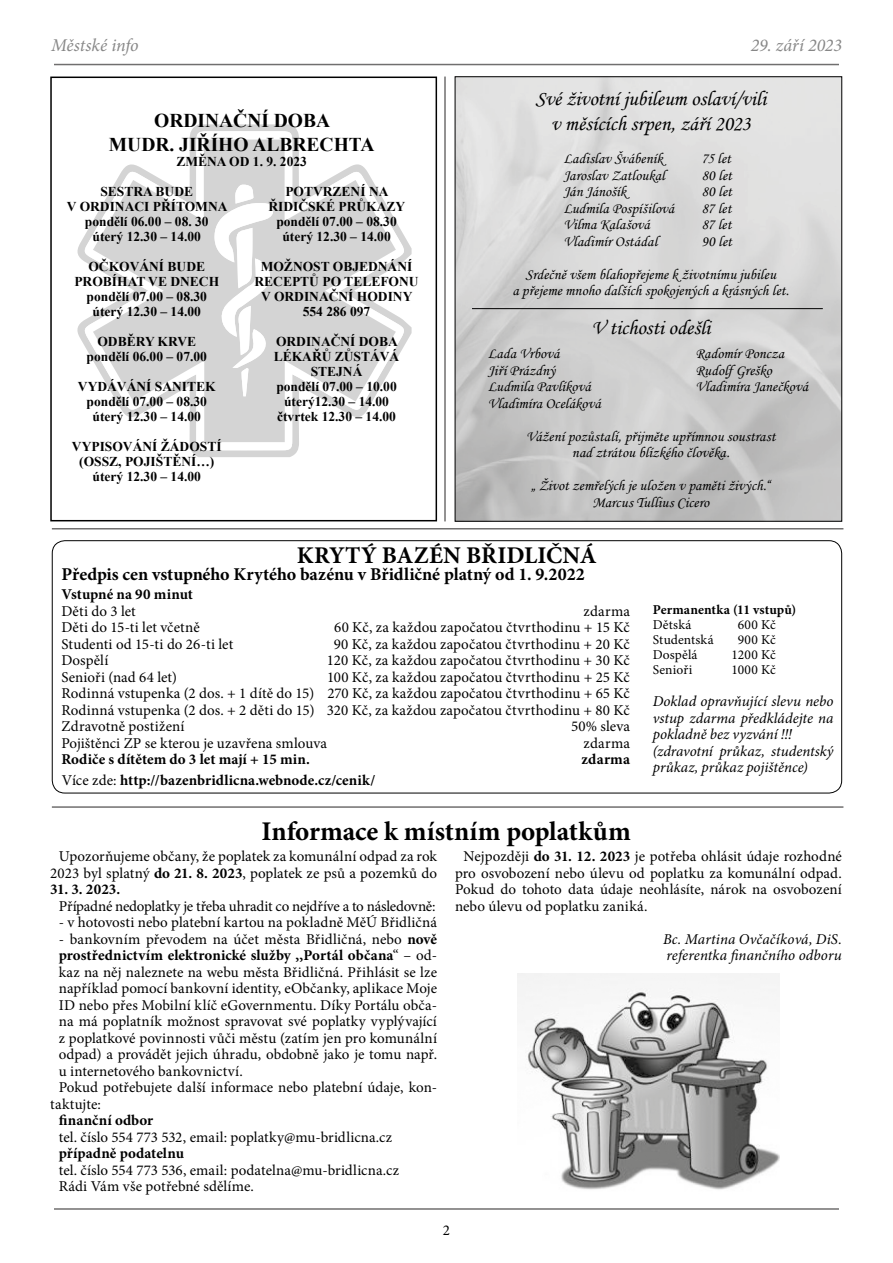
<style>
.page{position:relative;width:893px;height:1263px;background:#fff}
.page>*{position:absolute;margin:0;border:0;box-sizing:border-box;transform-origin:0 0}
.t1{font:700 27px "Minion Pro";color:#000}
.t2{font:700 24px "Minion Pro";letter-spacing:.005em;color:#000}
.t3{font:21px/25.2px "Monotype Corsiva";color:#000;text-align:center}
.t4{font:700 19.5px/23.4px "Times New Roman";color:#000;text-align:center}
.t5{font:700 18px "Minion Pro";letter-spacing:-.005em;color:#000}
.t6{font:italic 18px "Minion Pro";letter-spacing:-.005em;color:#878787}
.t7{font:15px/16.5px "Minion Pro";letter-spacing:.005em;color:#000;text-align:justify}
.t8{font:15px/16.5px "Monotype Corsiva";letter-spacing:.005em;color:#000;text-align:center}
.t9{font:700 15px "Minion Pro";letter-spacing:.005em;color:#000}
.t10{font:italic 15px/16.5px "Minion Pro";color:#000}
.t11{font:15px "Minion Pro";letter-spacing:-.02em;color:#000}
.t12{font:700 13.5px/15px "Times New Roman";color:#000;text-align:center}
.t13{font:13.5px "Minion Pro";letter-spacing:.01em;color:#000}
.t14{font:700 13.5px "Minion Pro";letter-spacing:.005em;color:#000}
.s1{font-weight:400}
.s2{font-weight:700}
</style>
<div class="page">
<div style="left:52px;top:540px;width:790px;height:253px;border:1px solid #000;border-radius:13px"></div>
<svg style="left:77px;top:124px;width:335px;height:333px"></svg>
<svg style="left:83px;top:131px;width:323px;height:319px"></svg>
<svg style="left:93px;top:140px;width:303px;height:302px;fill:#d4d4d4"></svg>
<svg style="left:214px;top:184px;width:61px;height:212px"></svg>
<img style="left:518px;top:973px;width:261px;height:217px">
<hr style="left:54px;top:64px;width:785px;height:1px;background:#706f6f">
<hr style="left:54px;top:1208px;width:785px;height:2px;background:#706f6f">
<hr style="left:52px;top:806px;width:791px;height:2px;background:#706f6f">
<hr style="left:52px;top:528px;width:791px;height:1px;background:#706f6f">
<hr style="left:444px;top:77px;width:2px;height:444px;background:#706f6f">
<div style="left:50px;top:77px;width:387px;height:444px;border:2px solid #000"></div>
<hr style="left:472px;top:308px;width:351px;height:1px;background:#000">
<p class="t6" style="left:51px;top:33px;width:89px">Městské info</p>
<p class="t6" style="left:751px;top:33px;width:92px">29. září 2023</p>
<h3 class="t3" style="left:535px;top:86px;width:232px">Své životní jubileum oslaví/vili v měsících srpen, září 2023</h3>
<p class="t8" style="left:563px;top:150px;width:101px">Ladislav Švábeník</p>
<p class="t8" style="left:701px;top:150px;width:31px">75 let</p>
<p class="t8" style="left:563px;top:167px;width:103px">Jaroslav Zatloukal</p>
<p class="t8" style="left:701px;top:167px;width:32px">80 let</p>
<p class="t8" style="left:563px;top:183px;width:65px">Ján Jánošík</p>
<p class="t8" style="left:701px;top:183px;width:32px">80 let</p>
<p class="t8" style="left:563px;top:200px;width:112px">Ludmila Pospíšilová</p>
<p class="t8" style="left:701px;top:200px;width:32px">87 let</p>
<p class="t8" style="left:563px;top:216px;width:88px">Vilma Kalašová</p>
<p class="t8" style="left:701px;top:216px;width:32px">87 let</p>
<p class="t8" style="left:563px;top:233px;width:95px">Vladimír Ostádal</p>
<p class="t8" style="left:701px;top:233px;width:32px">90 let</p>
<p class="t8" style="left:512px;top:266px;width:278px">Srdečně všem blahopřejeme k životnímu jubileu<br>a přejeme mnoho dalších spokojených a krásných let.</p>
<h3 class="t3" style="left:591px;top:315px;width:120px">V tichosti odešli</h3>
<p class="t8" style="left:488px;top:345px;width:73px">Lada Vrbová</p>
<p class="t8" style="left:695px;top:345px;width:90px">Radomír Poncza</p>
<p class="t8" style="left:488px;top:362px;width:69px">Jiří Prázdný</p>
<p class="t8" style="left:695px;top:362px;width:78px">Rudolf Greško</p>
<p class="t8" style="left:488px;top:378px;width:104px">Ludmila Pavlíková</p>
<p class="t8" style="left:695px;top:378px;width:114px">Vladimíra Janečková</p>
<p class="t8" style="left:488px;top:395px;width:114px">Vladimíra Oceláková</p>
<p class="t8" style="left:526px;top:428px;width:251px">Vážení pozůstalí, přijměte upřímnou soustrast nad ztrátou blízkého člověka.</p>
<p class="t8" style="left:531px;top:477px;width:241px">„ Život zemřelých je uložen v paměti živých.“<br>Marcus Tullius Cicero</p>
<h3 class="t4" style="left:109px;top:109px;width:267px">ORDINAČNÍ DOBA<br>MUDR. JIŘÍHO ALBRECHTA</h3>
<p class="t12" style="left:176px;top:153px;width:132px">ZMĚNA OD 1. 9. 2023</p>
<p class="t12" style="left:67px;top:183px;width:162px">SESTRA BUDE<br>V ORDINACI PŘÍTOMNA pondělí 06.00 – 08. 30<br>úterý 12.30 – 14.00</p>
<p class="t12" style="left:74px;top:258px;width:146px">OČKOVÁNÍ BUDE<br>PROBÍHAT VE DNECH pondělí 07.00 – 08.30 úterý 12.30 – 14.00</p>
<p class="t12" style="left:87px;top:333px;width:122px">ODBĚRY KRVE pondělí 06.00 – 07.00</p>
<p class="t12" style="left:78px;top:378px;width:139px">VYDÁVÁNÍ SANITEK pondělí 07.00 – 08.30 úterý 12.30 – 14.00</p>
<p class="t12" style="left:72px;top:438px;width:151px">VYPISOVÁNÍ ŽÁDOSTÍ (OSSZ, POJIŠTĚNÍ…) úterý 12.30 – 14.00</p>
<p class="t12" style="left:268px;top:183px;width:138px">POTVRZENÍ NA<br>ŘIDIČSKÉ PRŮKAZY pondělí 07.00 – 08.30 úterý 12.30 – 14.00</p>
<p class="t12" style="left:255px;top:258px;width:166px">MOŽNOST OBJEDNÁNÍ<br>RECEPTŮ PO TELEFONU<br>V ORDINAČNÍ HODINY<br>554 286 097</p>
<p class="t12" style="left:274px;top:333px;width:127px">ORDINAČNÍ DOBA<br>LÉKAŘŮ ZŮSTÁVÁ<br>STEJNÁ<br>pondělí 07.00 – 10.00 úterý12.30 – 14.00 čtvrtek 12.30 – 14.00</p>
<h2 class="t2" style="left:297px;top:539px;width:301px">KRYTÝ BAZÉN BŘIDLIČNÁ</h2>
<p class="t5" style="left:61px;top:561px;width:525px">Předpis cen vstupného Krytého bazénu v Břidličné platný od 1. 9.2022</p>
<p class="t9" style="left:61px;top:584px;width:133px">Vstupné na 90 minut</p>
<p class="t7" style="left:61px;top:603px;width:76px">Děti do 3 let</p>
<p class="t7" style="left:583px;top:603px;width:48px">zdarma</p>
<p class="t7" style="left:61px;top:619px;width:140px">Děti do 15-ti let včetně</p>
<p class="t7" style="left:334px;top:619px;width:297px">60 Kč, za každou započatou čtvrthodinu + 15 Kč</p>
<p class="t7" style="left:61px;top:636px;width:173px">Studenti od 15-ti do 26-ti let</p>
<p class="t7" style="left:334px;top:636px;width:298px">90 Kč, za každou započatou čtvrthodinu + 20 Kč</p>
<p class="t7" style="left:61px;top:652px;width:48px">Dospělí</p>
<p class="t7" style="left:327px;top:652px;width:305px">120 Kč, za každou započatou čtvrthodinu + 30 Kč</p>
<p class="t7" style="left:61px;top:669px;width:117px">Senioři (nad 64 let)</p>
<p class="t7" style="left:61px;top:669px;width:570px;text-indent:266px">100 Kč, za každou započatou čtvrthodinu + 25 Kč Rodinná vstupenka (2 dos. + 1 dítě do 15) 270 Kč, za každou započatou čtvrthodinu + 65 Kč Rodinná vstupenka (2 dos. + 2 děti do 15) 320 Kč, za každou započatou čtvrthodinu + 80 Kč Zdravotně postižení</p>
<p class="t7" style="left:571px;top:718px;width:60px">50% sleva</p>
<p class="t7" style="left:61px;top:735px;width:267px">Pojištěnci ZP se kterou je uzavřena smlouva</p>
<p class="t7" style="left:583px;top:735px;width:48px">zdarma</p>
<p class="t9" style="left:61px;top:749px;width:250px">Rodiče s dítětem do 3 let mají + 15 min.</p>
<p class="t9" style="left:581px;top:749px;width:50px">zdarma</p>
<p class="t9" style="left:62px;top:769px;width:315px"><span class="s1">Více zde:</span> http://bazenbridlicna.webnode.cz/cenik/</p>
<p class="t14" style="left:653px;top:600px;width:145px">Permanentka (11 vstupů)</p>
<p class="t13" style="left:653px;top:615px;width:40px">Dětská</p>
<p class="t13" style="left:738px;top:615px;width:40px">600 Kč</p>
<p class="t13" style="left:653px;top:630px;width:62px">Studentská</p>
<p class="t13" style="left:738px;top:630px;width:40px">900 Kč</p>
<p class="t13" style="left:653px;top:645px;width:46px">Dospělá</p>
<p class="t13" style="left:731px;top:645px;width:46px">1200 Kč</p>
<p class="t13" style="left:653px;top:660px;width:41px">Senioři</p>
<p class="t13" style="left:732px;top:660px;width:46px">1000 Kč</p>
<p class="t10" style="left:653px;top:693px;width:182px">Doklad opravňující slevu nebo vstup zdarma předkládejte na pokladně bez vyzvání !!! (zdravotní průkaz, studentský průkaz, průkaz pojištěnce)</p>
<h1 class="t1" style="left:261px;top:813px;width:371px">Informace k místním poplatkům</h1>
<p class="t7" style="left:50px;top:848px;width:388px;text-align:center">Upozorňujeme občany, že poplatek za komunální odpad za rok<br>2023 byl splatný <span class="s2">do 21. 8. 2023</span>, poplatek ze psů a pozemků do</p>
<p class="t9" style="left:50px;top:879px;width:71px">31. 3. 2023.</p>
<p class="t11" style="left:59px;top:896px;width:378px">Případné nedoplatky je třeba uhradit co nejdříve a to následovně:</p>
<p class="t7" style="left:59px;top:914px;width:380px">- v hotovosti nebo platební kartou na pokladně MěÚ Břidličná</p>
<p class="t7" style="left:59px;top:930px;width:380px">- bankovním převodem na účet města Břidličná, nebo <span class="s2">nově</span></p>
<p class="t9" style="left:59px;top:945px;width:380px">prostřednictvím elektronické služby ,,Portál občana<span class="s1">“ – od-</span></p>
<p class="t7" style="left:59px;top:963px;width:380px">kaz na něj naleznete na webu města Břidličná. Přihlásit se lze</p>
<p class="t7" style="left:59px;top:980px;width:380px">například pomocí bankovní identity, eObčanky, aplikace Moje</p>
<p class="t7" style="left:59px;top:996px;width:380px">ID nebo přes Mobilní klíč eGovernmentu. Díky Portálu obča-</p>
<p class="t7" style="left:59px;top:1013px;width:380px">na má poplatník možnost spravovat své poplatky vyplývající</p>
<p class="t7" style="left:59px;top:1029px;width:380px">z poplatkové povinnosti vůči městu (zatím jen pro komunální</p>
<p class="t7" style="left:59px;top:1046px;width:380px">odpad) a provádět jejich úhradu, obdobně jako je tomu např.</p>
<p class="t7" style="left:59px;top:1062px;width:186px">u internetového bankovnictví.</p>
<p class="t7" style="left:59px;top:1079px;width:380px">Pokud potřebujete další informace nebo platební údaje, kon-</p>
<p class="t7" style="left:50px;top:1095px;width:52px">taktujte:</p>
<p class="t9" style="left:59px;top:1110px;width:96px">finanční odbor</p>
<p class="t7" style="left:59px;top:1128px;width:335px">tel. číslo 554 773 532, email: poplatky@mu-bridlicna.cz</p>
<p class="t9" style="left:59px;top:1143px;width:127px">případně podatelnu</p>
<p class="t7" style="left:59px;top:1161px;width:342px">tel. číslo 554 773 536, email: podatelna@mu-bridlicna.cz<br>Rádi Vám vše potřebné sdělíme.</p>
<p class="t7" style="left:455px;top:848px;width:388px;text-indent:9px">Nejpozději <span class="s2">do 31. 12. 2023</span> je potřeba ohlásit údaje rozhodné pro osvobození nebo úlevu od poplatku za komunální odpad.<br>Pokud do tohoto data údaje neohlásíte, nárok na osvobození nebo úlevu od poplatku zaniká.</p>
<p class="t10" style="left:663px;top:930px;width:180px">Bc. Martina Ovčačíková, DiS. referentka finančního odboru</p>
<p class="t7" style="left:443px;top:1221px;width:9px">2</p>
</div>
